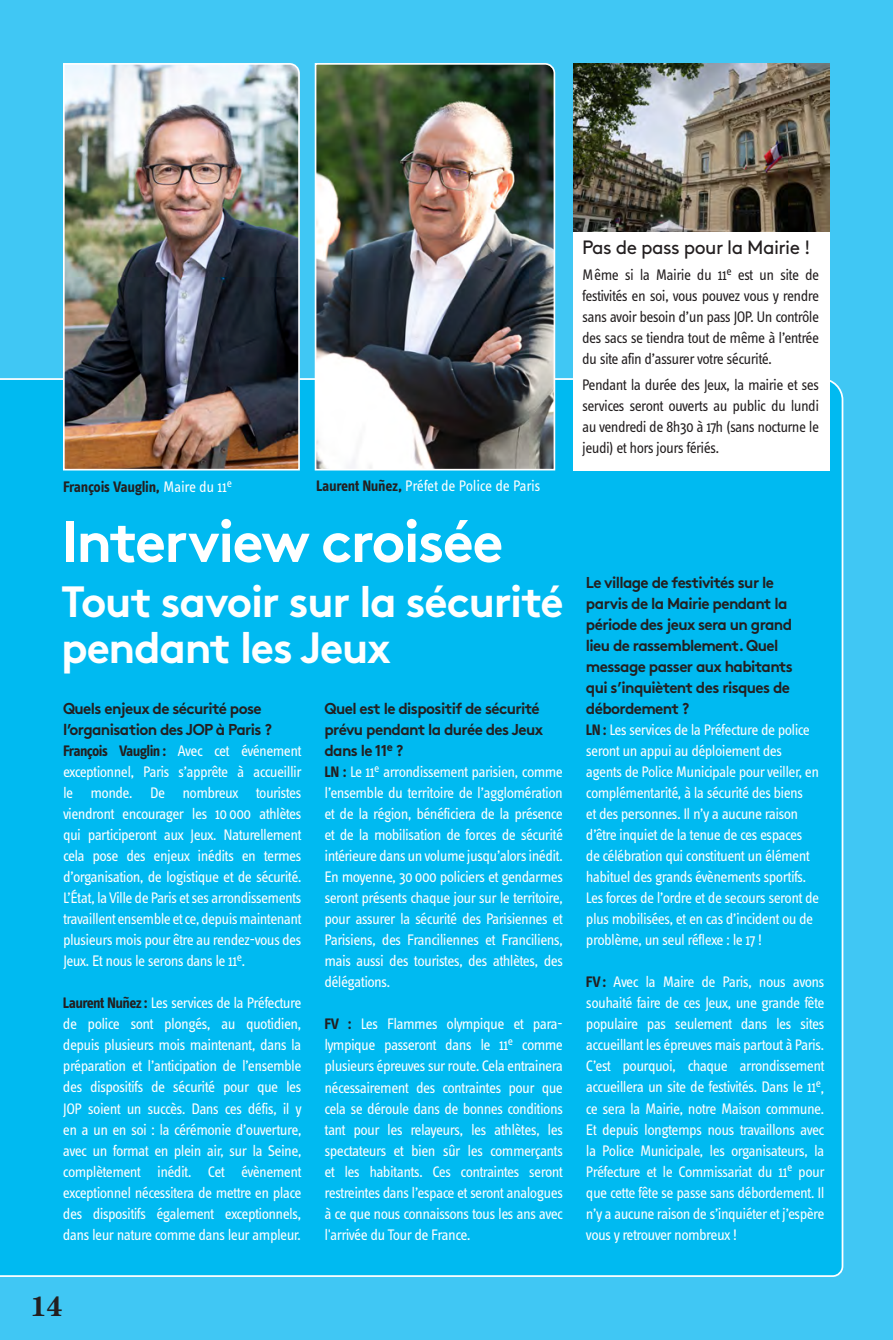
<style>
.page{position:relative;width:893px;height:1340px;background:#fff}
.page>*{position:absolute;margin:0;border:0;box-sizing:border-box;transform-origin:0 0}
.t1{font:700 58.27px "Brown Std";letter-spacing:-.03em;color:#fff}
.t2{font:700 43.75px/45.7px "Brown Std";letter-spacing:-.03em;color:#fff}
.t3{font:700 28px "Century Std";color:#231f20}
.t4{font:19.25px "Brown Std";letter-spacing:-.03em;color:#231f20}
.t5{font:15.75px/21px "Info Text OT";letter-spacing:-.04em;color:#fff;text-align:justify}
.t6{font:15.75px/21px "Info Text OT";letter-spacing:-.04em;color:#231f20;text-align:justify}
.t7{font:700 15.75px/21px "Brown Std";letter-spacing:-.04em;color:#231f20}
.t8{font:700 15.75px "Info Text OT";letter-spacing:-.02em;color:#231f20}
.s1{font-weight:400;color:#fff}
.s2{font-weight:700;color:#231f20}
</style>
<div class="page">
<div style="left:0;top:0;width:893px;height:1339px;background:#40c7f4"></div>
<div style="left:0;top:378px;width:844px;height:899px;background:#00baf1"></div>
<img style="left:314px;top:63px;width:242px;height:408px">
<img style="left:62px;top:63px;width:239px;height:408px">
<div style="left:573px;top:216px;width:257px;height:255px;background:#fff"></div>
<img style="left:573px;top:63px;width:257px;height:168px">
<p class="t8" style="left:63px;top:477px;width:171px">François Vauglin, <span class="s1">Maire du 11</span><sup>e</sup></p>
<p class="t5" style="left:316px;top:475px;width:226px"><span class="s2">Laurent Nuñez,</span> Préfet de Police de Paris</p>
<h1 class="t1" style="left:61px;top:506px;width:444px">Interview croisée</h1>
<h2 class="t2" style="left:61px;top:578px;width:504px">Tout savoir sur la sécurité pendant les Jeux</h2>
<p class="t7" style="left:63px;top:698px;width:211px">Quels enjeux de sécurité pose l’organisation des JOP à Paris ?</p>
<p class="t5" style="left:63px;top:740px;width:240px"><span class="s2">François Vauglin :</span> Avec cet événement exceptionnel, Paris s’apprête à accueillir le monde. De nombreux touristes viendront encourager les 10 000 athlètes qui participeront aux Jeux. Naturellement cela pose des enjeux inédits en termes d’organisation, de logistique et de sécurité.<br>L’État, la Ville de Paris et ses arrondissements travaillent ensemble et ce, depuis maintenant plusieurs mois pour être au rendez-vous des Jeux. Et nous le serons dans le 11<sup>e</sup>.</p>
<p class="t5" style="left:63px;top:992px;width:240px"><span class="s2">Laurent Nuñez :</span> Les services de la Préfecture de police sont plongés, au quotidien, depuis plusieurs mois maintenant, dans la préparation et l’anticipation de l’ensemble des dispositifs de sécurité pour que les JOP soient un succès. Dans ces défis, il y en a un en soi : la cérémonie d’ouverture, avec un format en plein air, sur la Seine, complètement inédit. Cet évènement exceptionnel nécessitera de mettre en place des dispositifs également exceptionnels, dans leur nature comme dans leur ampleur.</p>
<p class="t7" style="left:324px;top:698px;width:220px">Quel est le dispositif de sécurité prévu pendant la durée des Jeux dans le 11<sup>e</sup> ?</p>
<p class="t5" style="left:324px;top:761px;width:240px"><span class="s2">LN :</span> Le 11<sup>e</sup> arrondissement parisien, comme l’ensemble du territoire de l’agglomération et de la région, bénéficiera de la présence et de la mobilisation de forces de sécurité intérieure dans un volume jusqu’alors inédit.<br>En moyenne, 30 000 policiers et gendarmes seront présents chaque jour sur le territoire, pour assurer la sécurité des Parisiennes et Parisiens, des Franciliennes et Franciliens, mais aussi des touristes, des athlètes, des délégations.</p>
<p class="t5" style="left:324px;top:1013px;width:240px"><span class="s2">FV :</span> Les Flammes olympique et para&shy;lympique passeront dans le 11<sup>e</sup> comme plusieurs épreuves sur route. Cela entrainera nécessairement des contraintes pour que cela se déroule dans de bonnes conditions tant pour les relayeurs, les athlètes, les spectateurs et bien sûr les commerçants et les habitants. Ces contraintes seront restreintes dans l’espace et seront analogues à ce que nous connaissons tous les ans avec l'arrivée du Tour de France.</p>
<p class="t4" style="left:582px;top:236px;width:230px">Pas de pass pour la Mairie !</p>
<p class="t6" style="left:582px;top:264px;width:238px">Même si la Mairie du 11<sup>e</sup> est un site de festivités en soi, vous pouvez vous y rendre sans avoir besoin d’un pass JOP. Un contrôle des sacs se tiendra tout de même à l’entrée du site afin d’assurer votre sécurité.</p>
<p class="t6" style="left:582px;top:374px;width:238px">Pendant la durée des Jeux, la mairie et ses services seront ouverts au public du lundi au vendredi de 8h30 à 17h (sans nocturne le jeudi) et hors jours fériés.</p>
<p class="t7" style="left:586px;top:572px;width:208px">Le village de festivités sur le parvis de la Mairie pendant la période des jeux sera un grand lieu de rassemblement. Quel message passer aux habitants qui s’inquiètent des risques de débordement ?</p>
<p class="t5" style="left:586px;top:719px;width:235px;text-align:left"><span class="s2">LN :</span> Les services de la Préfecture de police seront un appui au déploiement des agents de Police Municipale pour veiller, en complémentarité, à la sécurité des biens<br>et des personnes. Il n’y a aucune raison d’être inquiet de la tenue de ces espaces de célébration qui constituent un élément habituel des grands évènements sportifs.<br>Les forces de l’ordre et de secours seront de plus mobilisées, et en cas d’incident ou de problème, un seul réflexe : le 17 !</p>
<p class="t5" style="left:586px;top:971px;width:240px"><span class="s2">FV :</span> Avec la Maire de Paris, nous avons souhaité faire de ces Jeux, une grande fête populaire pas seulement dans les sites accueillant les épreuves mais partout à Paris.<br>C’est pourquoi, chaque arrondissement accueillera un site de festivités. Dans le 11<sup>e</sup>, ce sera la Mairie, notre Maison commune.<br>Et depuis longtemps nous travaillons avec la Police Municipale, les organisateurs, la Préfecture et le Commissariat du 11<sup>e</sup> pour que cette fête se passe sans débordement. Il n’y a aucune raison de s’inquiéter et j’espère vous y retrouver nombreux !</p>
<h3 class="t3" style="left:30px;top:1289px;width:34px">14</h3>
</div>
